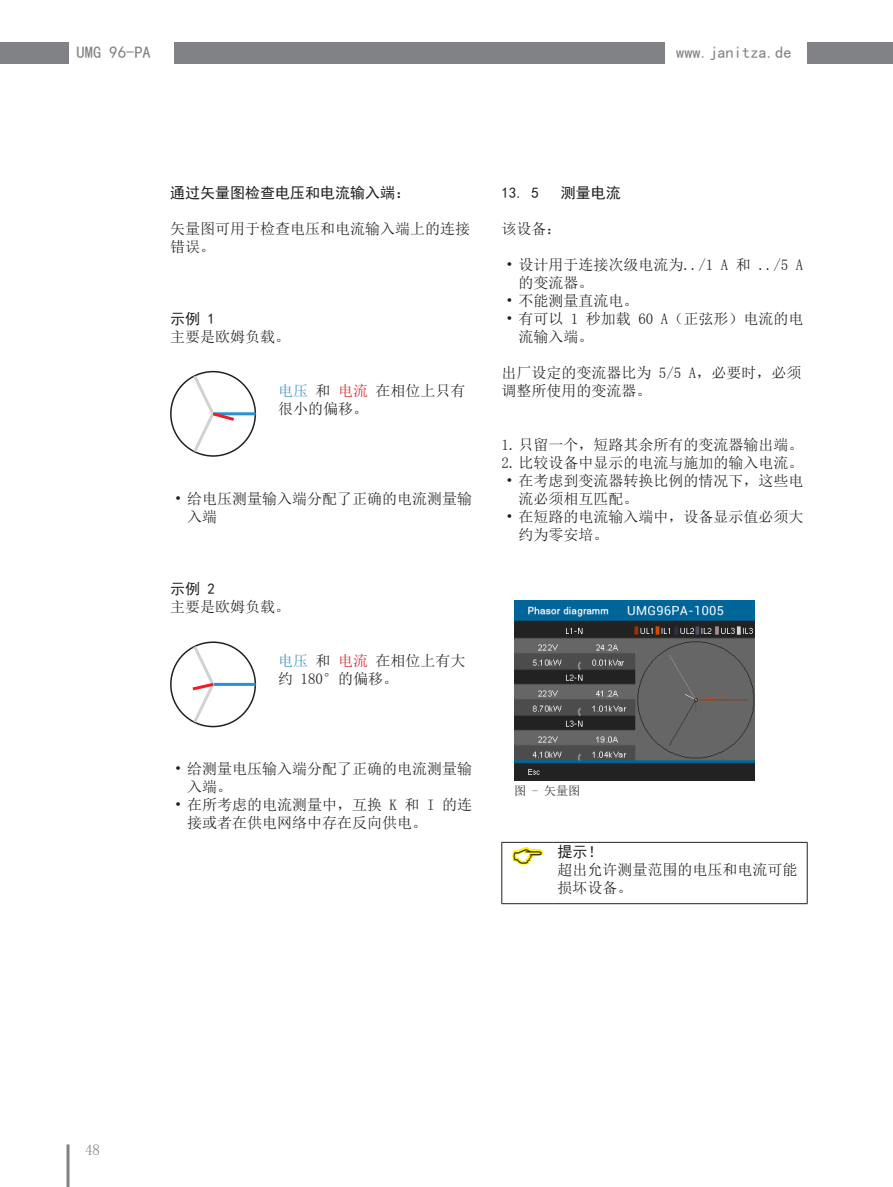
<style>
.page{position:relative;width:893px;height:1187px;background:#fff}
.page>*{position:absolute;margin:0;border:0;box-sizing:border-box;transform-origin:0 0}
.t1{font:16.5px "Sim Hei";color:#808285}
.Fliesstext_10pt_roma{font:15px/18px "Sim Sun";color:#231f20}
.Fliesstext_10pt_roma-2{font:15px "Sim Hei";color:#231f20}
._10_linksbündig{font:15px/18px "Sim Sun";color:#231f20}
.Absatzformat_1{font:15px/18px "Sim Sun";color:#231f20}
.Subsubsubline_10pt{font:15px "Sim Hei";color:#231f20}
._10_linksbündig-2{font:15px "Sim Hei";color:#231f20}
.t2{font:15px "Sim Sun";color:#808285}
.Abbildungsunterschri{font:12px "Sim Sun";color:#231f20}
.s1{color:#3592c0}
.s2{color:#d1232a}
</style>
<div class="page">
<div style="left:0;top:43px;width:68px;height:21px;background:#808285"></div>
<hr style="left:67px;top:1144px;width:3px;height:42px;background:#808285">
<div style="left:174px;top:43px;width:490px;height:21px;background:#808285"></div>
<div style="left:808px;top:43px;width:85px;height:21px;background:#808285"></div>
<div style="left:170px;top:371px;width:86px;height:85px;border:2px solid #231f20;border-radius:50%"></div>
<hr style="left:213px;top:412px;width:43px;height:3px;background:#2a92d0">
<svg style="left:191px;top:372px;width:46px;height:83px"></svg>
<div style="left:170px;top:641px;width:86px;height:86px;border:2px solid #231f20;border-radius:50%"></div>
<hr style="left:213px;top:683px;width:43px;height:3px;background:#2a92d0">
<svg style="left:189px;top:642px;width:28px;height:84px"></svg>
<img style="left:514px;top:600px;width:240px;height:180px">
<hr style="left:501px;top:841px;width:52px;height:1px;background:#231f20">
<hr style="left:501px;top:842px;width:1px;height:61px;background:#231f20">
<hr style="left:553px;top:841px;width:255px;height:1px;background:#231f20">
<hr style="left:807px;top:842px;width:1px;height:61px;background:#231f20">
<hr style="left:501px;top:903px;width:52px;height:1px;background:#231f20">
<hr style="left:553px;top:903px;width:255px;height:1px;background:#231f20">
<svg style="left:512px;top:846px;width:32px;height:19px"></svg>
<p class="t1" style="left:77px;top:44px;width:76px">UMG 96-PA</p>
<p class="t1" style="left:676px;top:44px;width:117px">www.janitza.de</p>
<p class="Fliesstext_10pt_roma-2" style="left:170px;top:185px;width:241px">通过矢量图检查电压和电流输入端：</p>
<p class="Fliesstext_10pt_roma" style="left:170px;top:220px;width:301px">矢量图可用于检查电压和电流输入端上的连接错误。</p>
<p class="Subsubsubline_10pt" style="left:170px;top:311px;width:46px">示例 1</p>
<p class="Fliesstext_10pt_roma" style="left:170px;top:328px;width:121px">主要是欧姆负载。</p>
<p class="Absatzformat_1" style="left:278px;top:382px;width:189px"><span class="s1">电压</span> 和 <span class="s2">电流</span> 在相位上只有很小的偏移。</p>
<p class="Fliesstext_10pt_roma" style="left:187px;top:490px;width:286px;text-indent:-13px">• 给电压测量输入端分配了正确的电流测量输入端</p>
<p class="Subsubsubline_10pt" style="left:170px;top:581px;width:46px">示例 2</p>
<p class="Fliesstext_10pt_roma" style="left:170px;top:598px;width:121px">主要是欧姆负载。</p>
<p class="Fliesstext_10pt_roma" style="left:278px;top:652px;width:189px"><span class="s1">电压</span> 和 <span class="s2">电流</span> 在相位上有大</p>
<p class="Fliesstext_10pt_roma" style="left:278px;top:670px;width:122px">约 180°的偏移。</p>
<p class="Fliesstext_10pt_roma" style="left:187px;top:760px;width:286px;text-indent:-13px">• 给测量电压输入端分配了正确的电流测量输入端。</p>
<p class="Fliesstext_10pt_roma" style="left:187px;top:796px;width:286px;text-indent:-13px">• 在所考虑的电流测量中，互换 K 和 I 的连接或者在供电网络中存在反向供电。</p>
<p class="Fliesstext_10pt_roma-2" style="left:501px;top:185px;width:39px">13. 5</p>
<p class="Fliesstext_10pt_roma-2" style="left:561px;top:185px;width:61px">测量电流</p>
<p class="Fliesstext_10pt_roma" style="left:501px;top:220px;width:61px">该设备：</p>
<p class="Fliesstext_10pt_roma" style="left:518px;top:256px;width:286px;text-indent:-13px">• 设计用于连接次级电流为../1 A 和 ../5 A的变流器。</p>
<p class="Fliesstext_10pt_roma" style="left:506px;top:292px;width:134px">• 不能测量直流电。</p>
<p class="Fliesstext_10pt_roma" style="left:518px;top:310px;width:286px;text-indent:-13px">• 有可以 1 秒加载 60 A（正弦形）电流的电流输入端。</p>
<p class="Fliesstext_10pt_roma" style="left:501px;top:364px;width:302px">出厂设定的变流器比为 5/5 A，必要时，必须调整所使用的变流器。</p>
<p class="Fliesstext_10pt_roma" style="left:501px;top:436px;width:304px">1.只留一个，短路其余所有的变流器输出端。</p>
<p class="Fliesstext_10pt_roma" style="left:501px;top:454px;width:304px">2.比较设备中显示的电流与施加的输入电流。</p>
<p class="Fliesstext_10pt_roma" style="left:518px;top:472px;width:286px;text-indent:-13px">• 在考虑到变流器转换比例的情况下，这些电流必须相互匹配。</p>
<p class="Fliesstext_10pt_roma" style="left:518px;top:508px;width:286px;text-indent:-13px">• 在短路的电流输入端中，设备显示值必须大约为零安培。</p>
<p class="Abbildungsunterschri" style="left:514px;top:784px;width:67px">图 - 矢量图</p>
<p class="_10_linksbündig-2" style="left:557px;top:844px;width:46px">提示！</p>
<p class="_10_linksbündig" style="left:557px;top:860px;width:241px">超出允许测量范围的电压和电流可能损坏设备。</p>
<p class="t2" style="left:85px;top:1142px;width:16px">48</p>
</div>
